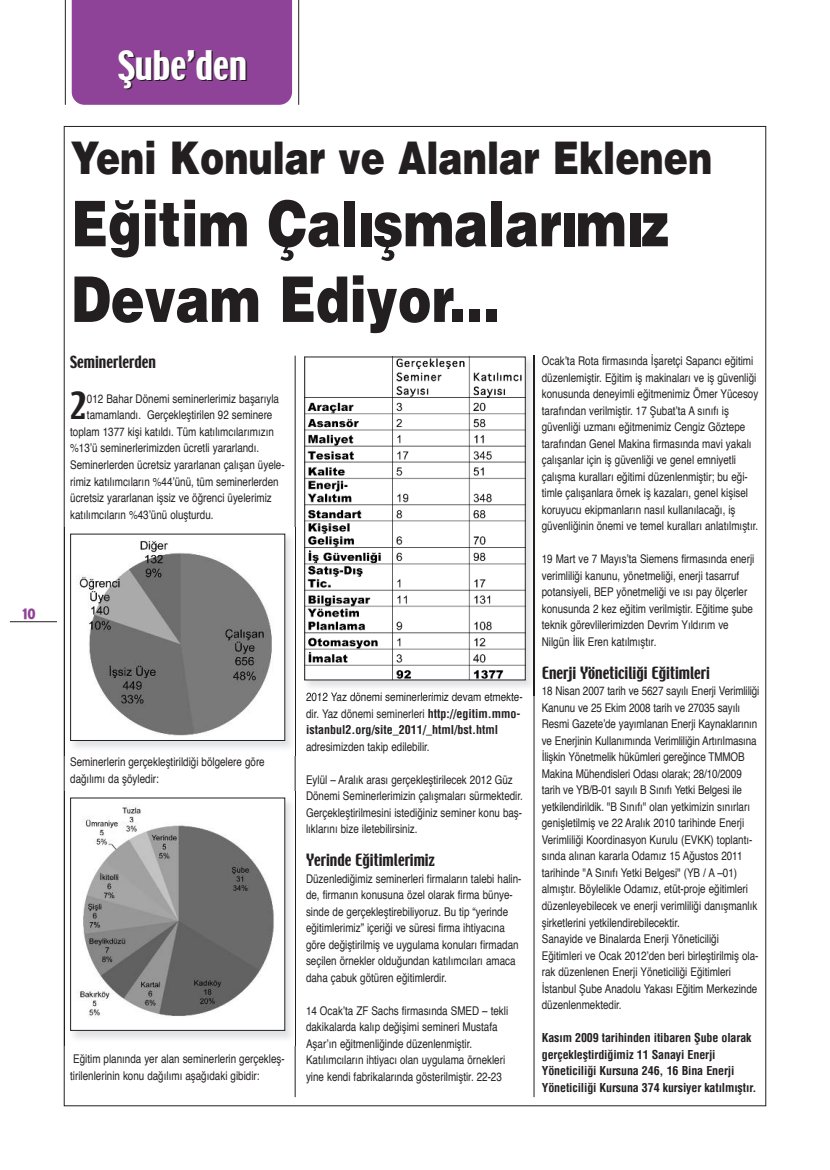
<style>
.page{position:relative;width:830px;height:1170px;background:#fff}
.page>*{position:absolute;margin:0;border:0;box-sizing:border-box;transform-origin:0 0}
.t1{font:900 63px/75.6px "Helvetica";color:#231f20;scale:.81 1}
.t2{font:900 45px "Helvetica";color:#231f20;scale:.81 1}
.t3{font:36px "Techno";color:#fff}
.t4{font:33.45px "Techno";color:#231f20}
.t5{font:15px "Techno";color:#231f20}
.t6{font:15px "Interstate TR Black Condensed";color:#8f4398}
.t7{font:condensed 12px/16.5px "Helvetica";color:#231f20}
.t8{font:700 condensed 12px/16.5px "Helvetica";letter-spacing:-.01em;color:#231f20}
.s1{font-weight:700}
</style>
<div class="page">
<hr style="left:10px;top:621px;width:47px;height:1px;background:#231f20">
<hr style="left:295px;top:355px;width:1px;height:741px;background:#231f20">
<hr style="left:533px;top:355px;width:1px;height:741px;background:#231f20">
<div style="left:72px;top:0;width:220px;height:105px;background:#8f4398"></div>
<hr style="left:298px;top:0;width:1px;height:105px;background:#231f20">
<hr style="left:65px;top:0;width:1px;height:105px;background:#231f20">
<img style="left:64px;top:527px;width:227px;height:228px">
<div style="left:71px;top:534px;width:214px;height:206px;background:#fff"></div>
<img style="left:79px;top:540px;width:193px;height:196px">
<img style="left:64px;top:791px;width:227px;height:254px">
<div style="left:71px;top:798px;width:214px;height:232px;background:#fff"></div>
<img style="left:79px;top:806px;width:195px;height:211px">
<img style="left:304px;top:355px;width:231px;height:340px">
<img style="left:533px;top:355px;width:1px;height:340px">
<img style="left:306px;top:692px;width:54px;height:3px">
<img style="left:306px;top:358px;width:217px;height:320px">
<div style="left:304px;top:356px;width:221px;height:324px;border:1px solid #231f20"></div>
<p class="t6" style="left:23px;top:605px;width:15px">10</p>
<h3 class="t3" style="left:118px;top:44px;width:130px">Şube’den</h3>
<h2 class="t2" style="left:71px;top:128px;width:792px">Yeni Konular ve Alanlar Eklenen</h2>
<h1 class="t1" style="left:71px;top:184px;width:739px">Eğitim Çalışmalarımız<br>Devam Ediyor...</h1>
<p class="t5" style="left:70px;top:353px;width:87px">Seminerlerden</p>
<h3 class="t4" style="left:70px;top:386px;width:18px">2</h3>
<p class="t7" style="left:87px;top:391px;width:193px">012 Bahar Dönemi seminerlerimiz başarıyla</p>
<p class="t7" style="left:87px;top:408px;width:187px">tamamlandı. Gerçekleştirilen 92 seminere</p>
<p class="t7" style="left:70px;top:424px;width:205px">toplam 1377 kişi katıldı. Tüm katılımcılarımızın</p>
<p class="t7" style="left:70px;top:441px;width:190px">%13’ü seminerlerimizden ücretli yararlandı.</p>
<p class="t7" style="left:70px;top:457px;width:216px">Seminerlerden ücretsiz yararlanan çalışan üyele-</p>
<p class="t7" style="left:70px;top:474px;width:210px">rimiz katılımcıların %44’ünü, tüm seminerlerden</p>
<p class="t7" style="left:70px;top:490px;width:203px">ücretsiz yararlanan işsiz ve öğrenci üyelerimiz</p>
<p class="t7" style="left:70px;top:507px;width:145px">katılımcıların %43’ünü oluşturdu.</p>
<p class="t7" style="left:70px;top:754px;width:196px">Seminerlerin gerçekleştirildiği bölgelere göre dağılımı da şöyledir:</p>
<p class="t7" style="left:70px;top:1051px;width:216px">Eğitim planında yer alan seminerlerin gerçekleş&shy;tirilenlerinin konu dağılımı aşağıdaki gibidir:</p>
<p class="t7" style="left:306px;top:689px;width:218px">2012 Yaz dönemi seminerlerimiz devam etmekte&shy;dir. Yaz dönemi seminerleri <span class="s1">http://egitim.mmo&shy;istanbul2.org/site_2011/_html/bst.html</span></p>
<p class="t7" style="left:306px;top:739px;width:125px">adresimizden takip edilebilir.</p>
<p class="t7" style="left:306px;top:772px;width:218px">Eylül – Aralık arası gerçekleştirilecek 2012 Güz Dönemi Seminerlerimizin çalışmaları sürmektedir.<br>Gerçekleştirilmesini istediğiniz seminer konu baş&shy;lıklarını bize iletebilirsiniz.</p>
<p class="t5" style="left:306px;top:851px;width:130px">Yerinde Eğitimlerimiz</p>
<p class="t7" style="left:306px;top:871px;width:217px">Düzenlediğimiz seminerleri firmaların talebi halin&shy;de, firmanın konusuna özel olarak firma bünye&shy;sinde de gerçekleştirebiliyoruz. Bu tip “yerinde eğitimlerimiz” içeriği ve süresi firma ihtiyacına göre değiştirilmiş ve uygulama konuları firmadan seçilen örnekler olduğundan katılımcıları amaca daha çabuk götüren eğitimlerdir.</p>
<p class="t7" style="left:306px;top:1003px;width:203px">14 Ocak’ta ZF Sachs firmasında SMED – tekli dakikalarda kalıp değişimi semineri Mustafa Aşar’ın eğitmenliğinde düzenlenmiştir.<br>Katılımcıların ihtiyacı olan uygulama örnekleri yine kendi fabrikalarında gösterilmiştir. 22-23</p>
<p class="t7" style="left:541px;top:353px;width:218px">Ocak’ta Rota firmasında İşaretçi Sapancı eğitimi düzenlemiştir. Eğitim iş makinaları ve iş güvenliği konusunda deneyimli eğitmenimiz Ömer Yücesoy tarafından verilmiştir. 17 Şubat’ta A sınıfı iş güvenliği uzmanı eğitmenimiz Cengiz Göztepe tarafından Genel Makina firmasında mavi yakalı çalışanlar için iş güvenliği ve genel emniyetli çalışma kuralları eğitimi düzenlenmiştir; bu eği&shy;timle çalışanlara örnek iş kazaları, genel kişisel koruyucu ekipmanların nasıl kullanılacağı, iş güvenliğinin önemi ve temel kuralları anlatılmıştır.</p>
<p class="t7" style="left:541px;top:551px;width:214px">19 Mart ve 7 Mayıs’ta Siemens firmasında enerji verimliliği kanunu, yönetmeliği, enerji tasarruf potansiyeli, BEP yönetmeliği ve ısı pay ölçerler konusunda 2 kez eğitim verilmiştir. Eğitime şube teknik görevlilerimizden Devrim Yıldırım ve Nilgün İlik Eren katılmıştır.</p>
<p class="t5" style="left:541px;top:663px;width:169px">Enerji Yöneticiliği Eğitimleri</p>
<p class="t7" style="left:541px;top:683px;width:219px">18 Nisan 2007 tarih ve 5627 sayılı Enerji Verimliliği Kanunu ve 25 Ekim 2008 tarih ve 27035 sayılı Resmi Gazete’de yayımlanan Enerji Kaynaklarının ve Enerjinin Kullanımında Verimliliğin Artırılmasına İlişkin Yönetmelik hükümleri gereğince TMMOB Makina Mühendisleri Odası olarak; 28/10/2009 tarih ve YB/B-01 sayılı B Sınıfı Yetki Belgesi ile yetkilendirildik. "B Sınıfı" olan yetkimizin sınırları genişletilmiş ve 22 Aralık 2010 tarihinde Enerji Verimliliği Koordinasyon Kurulu (EVKK) toplantı&shy;sında alınan kararla Odamız 15 Ağustos 2011 tarihinde "A Sınıfı Yetki Belgesi" (YB / A –01) almıştır. Böylelikle Odamız, etüt-proje eğitimleri düzenleyebilecek ve enerji verimliliği danışmanlık şirketlerini yetkilendirebilecektir.<br>Sanayide ve Binalarda Enerji Yöneticiliği Eğitimleri ve Ocak 2012’den beri birleştirilmiş ola&shy;rak düzenlenen Enerji Yöneticiliği Eğitimleri İstanbul Şube Anadolu Yakası Eğitim Merkezinde düzenlenmektedir.</p>
<p class="t8" style="left:541px;top:1029px;width:216px">Kasım 2009 tarihinden itibaren Şube olarak gerçekleştirdiğimiz 11 Sanayi Enerji Yöneticiliği Kursuna 246, 16 Bina Enerji Yöneticiliği Kursuna 374 kursiyer katılmıştır.</p>
</div>
